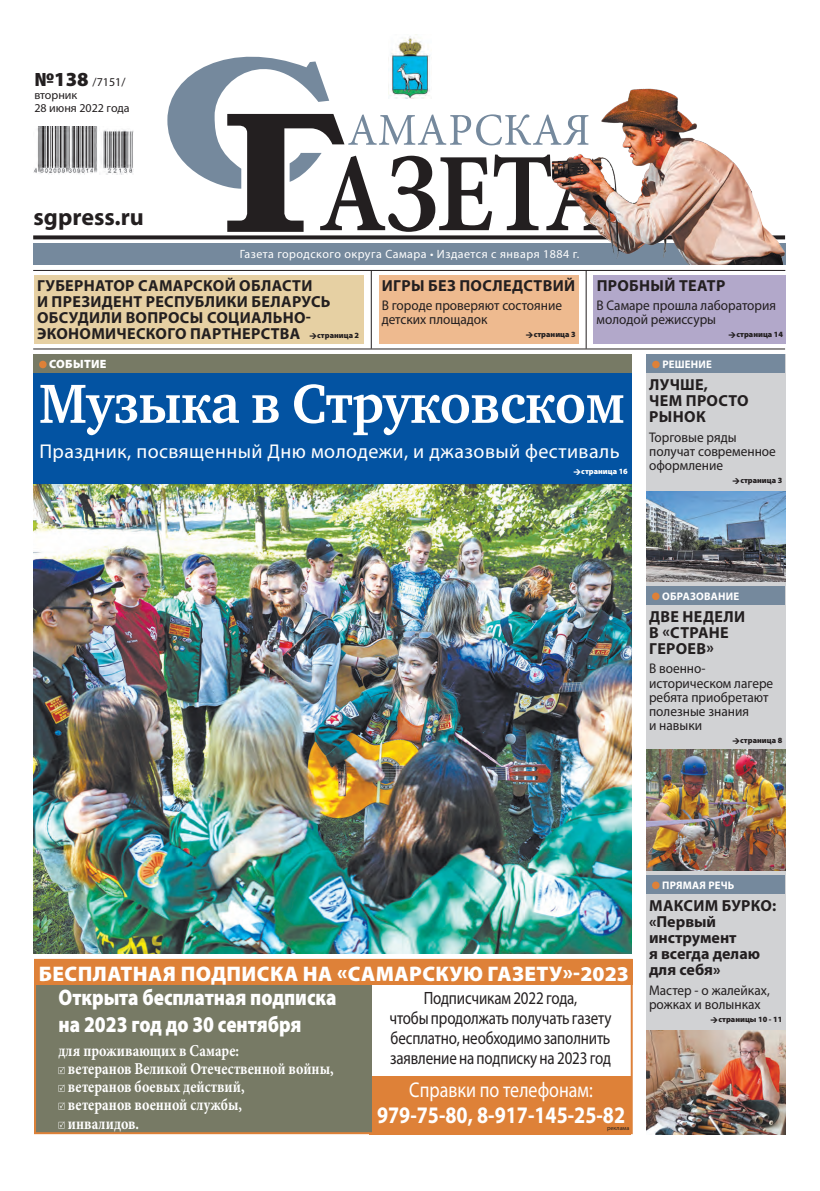
<style>
.page{position:relative;width:820px;height:1191px;background:#fff}
.page>*{position:absolute;margin:0;border:0;box-sizing:border-box;transform-origin:0 0}
.t1{font:700 56.5px "Charter C";letter-spacing:-.01em;color:#fff;scale:.95 1}
.t2{font:700 24px "Myriad Pro";color:#231f20}
.t3{font:700 23.8px "Myriad Pro";color:#fff;scale:.84 1}
.t4{font:900 22.6px/26.2px "Myriad Pro";color:#fff;scale:.84 1}
.t5{font:21.4px "Myriad Pro";color:#fff;scale:.84 1}
.t6{font:900 21.2px "Myriad Pro";letter-spacing:.02em;color:#fff}
.t7{font:20px "Myriad Pro";letter-spacing:.02em;color:#fff}
.t8{font:17.8px/20.2px "Myriad Pro";letter-spacing:-.01em;color:#231f20;text-align:center;scale:.84 1}
.t9{font:700 16.6px/18.1px "Minion Pro";color:#fff;scale:.84 1}
.t10{font:700 16px/16px "Myriad Pro";letter-spacing:.02em;color:#231f20}
.t11{font:700 16px/16px "Myriad Pro";color:#231f20}
.t12{font:14px/14px "Myriad Pro";color:#231f20;scale:.95 1}
.t13{font:12px "Myriad Pro";letter-spacing:.04em;color:#fff}
.t14{font:12px/13px "Myriad Pro";color:#231f20}
.t15{font:900 12px "Myriad Pro";color:#fff}
.t16{font:700 11px "Myriad Pro";letter-spacing:.02em;color:#fff}
.t17{font:900 8px "Myriad Pro";color:#231f20}
.t18{font:900 8px "Myriad Pro";color:#fff}
.t19{font:6.1px "Myriad Pro";color:#231f20}
.s1{font-weight:900;font-size:20px}
.s2{font-weight:900;font-size:8px}
</style>
<div class="page">
<div style="left:646px;top:354px;width:138px;height:780px;background:#d1d2d4"></div>
<img style="left:33px;top:484px;width:598px;height:469px">
<div style="left:33px;top:373px;width:598px;height:111px;background:#0353a2"></div>
<div style="left:33px;top:354px;width:599px;height:19px;background:#777a65"></div>
<div style="left:39px;top:361px;width:8px;height:7px;background:#de8138;border-radius:50%"></div>
<svg style="left:167px;top:56px;width:378px;height:176px"></svg>
<img style="left:388px;top:36px;width:43px;height:62px">
<hr style="left:33px;top:348px;width:751px;height:1px;background:#231f20">
<div style="left:33px;top:243px;width:752px;height:22px;background:#75899d"></div>
<img style="left:34px;top:126px;width:100px;height:49px">
<hr style="left:585px;top:270px;width:1px;height:78px;background:#231f20">
<hr style="left:370px;top:270px;width:1px;height:78px;background:#231f20">
<div style="left:593px;top:276px;width:192px;height:68px;background:#b2a8ca"></div>
<hr style="left:33px;top:270px;width:752px;height:1px;background:#231f20">
<div style="left:646px;top:586px;width:138px;height:19px;background:#75899d"></div>
<svg style="left:651px;top:592px;width:8px;height:8px"></svg>
<div style="left:646px;top:354px;width:139px;height:19px;background:#75899d"></div>
<div style="left:652px;top:361px;width:7px;height:7px;background:#de8138;border-radius:50%"></div>
<div style="left:646px;top:875px;width:138px;height:19px;background:#75899d"></div>
<svg style="left:651px;top:881px;width:8px;height:8px"></svg>
<div style="left:378px;top:276px;width:200px;height:68px;background:#eeba8f"></div>
<div style="left:34px;top:276px;width:329px;height:68px;background:#e6d0a3"></div>
<svg style="left:33px;top:235px;width:512px;height:4px;background:#3a3637"></svg>
<img style="left:545px;top:88px;width:240px;height:177px">
<div style="left:369px;top:1076px;width:262px;height:58px;background:#de8138"></div>
<div style="left:34px;top:983px;width:337px;height:151px;background:#777a65"></div>
<div style="left:34px;top:959px;width:598px;height:175px;border:2px solid #de8138"></div>
<div style="left:34px;top:959px;width:598px;height:26px;background:#de8138"></div>
<svg style="left:59px;top:1066px;width:6px;height:8px"></svg>
<svg style="left:59px;top:1084px;width:6px;height:7px"></svg>
<svg style="left:59px;top:1102px;width:6px;height:7px"></svg>
<svg style="left:59px;top:1121px;width:6px;height:7px"></svg>
<img style="left:646px;top:491px;width:138px;height:90px">
<img style="left:646px;top:750px;width:138px;height:120px">
<img style="left:646px;top:1030px;width:138px;height:104px">
<p class="t14" style="left:34px;top:75px;width:97px"><span class="s1">№138</span> /7151/ вторник<br>28 июня 2022 года</p>
<h2 class="t2" style="left:34px;top:201px;width:112px">sgpress.ru</h2>
<p class="t13" style="left:240px;top:247px;width:341px">Газета городского округа Самара • Издается с января 1884 г.</p>
<p class="t10" style="left:381px;top:277px;width:195px">Игры без последс твий</p>
<p class="t12" style="left:381px;top:298px;width:191px">В городе проверяют состояние детских площадок</p>
<p class="t17" style="left:533px;top:330px;width:43px">страница 3</p>
<p class="t10" style="left:37px;top:277px;width:323px">Губернатор Самарской области<br>и президент Республики Беларусь обсудили вопросы социально&shy;экономического партнерства <span class="s2">страница 2</span></p>
<p class="t10" style="left:596px;top:277px;width:130px">Пробный театр</p>
<p class="t12" style="left:596px;top:298px;width:190px">В Самаре прошла лаборатория молодой режиссуры</p>
<p class="t17" style="left:736px;top:330px;width:48px">страница 14</p>
<p class="t15" style="left:49px;top:357px;width:59px">Событие</p>
<h1 class="t1" style="left:39px;top:373px;width:617px">Музыка в Струковском</h1>
<h3 class="t7" style="left:39px;top:439px;width:581px">Праздник, посвященный Дню молодежи, и джазовый фестиваль</h3>
<p class="t18" style="left:581px;top:467px;width:48px">страница 16</p>
<p class="t16" style="left:662px;top:357px;width:51px">Решение</p>
<p class="t10" style="left:649px;top:376px;width:101px">Лучше,<br>чем просто рынок</p>
<p class="t12" style="left:649px;top:430px;width:135px">Торговые ряды получат современное оформление</p>
<p class="t17" style="left:740px;top:475px;width:43px">страница 3</p>
<p class="t16" style="left:662px;top:589px;width:78px">Образование</p>
<p class="t10" style="left:649px;top:608px;width:97px">Две недели в «Стране<br>Героев»</p>
<p class="t12" style="left:648px;top:661px;width:132px">В военно&shy;историческом лагере ребята приобретают полезные знания<br>и навыки</p>
<p class="t17" style="left:740px;top:735px;width:43px">страница 8</p>
<h3 class="t6" style="left:39px;top:961px;width:591px">бесплатная подписка на «самарскую газету»-2023</h3>
<h3 class="t4" style="left:59px;top:985px;width:332px">Открыта бесплатная подписка на 2023 год до 30 сентября</h3>
<p class="t9" style="left:68px;top:1041px;width:318px;text-indent:-9px">для проживающих в Самаре:<br>ветеранов Великой Отечественной войны, ветеранов боевых действий,<br>ветеранов военной службы,<br>инвалидов.</p>
<p class="t8" style="left:389px;top:987px;width:265px">Подписчикам 2022 года,<br>чтобы продолжать получать газету бесплатно, необходимо заполнить заявление на подписку на 2023 год</p>
<h3 class="t5" style="left:409px;top:1076px;width:220px">Справки по телефонам:</h3>
<h3 class="t3" style="left:377px;top:1099px;width:297px">979-75-80, 8-917-145-25-82</h3>
<p class="t19" style="left:607px;top:1124px;width:24px">реклама</p>
<p class="t16" style="left:662px;top:878px;width:74px">Прямая речь</p>
<p class="t11" style="left:648px;top:897px;width:129px">Максим Бурко: «Первый инструмент<br>я всегда делаю для себя»</p>
<p class="t12" style="left:648px;top:982px;width:129px">Мастер - о жалейках, рожках и волынках</p>
<p class="t17" style="left:718px;top:1014px;width:65px">страницы 10 - 11</p>
</div>
